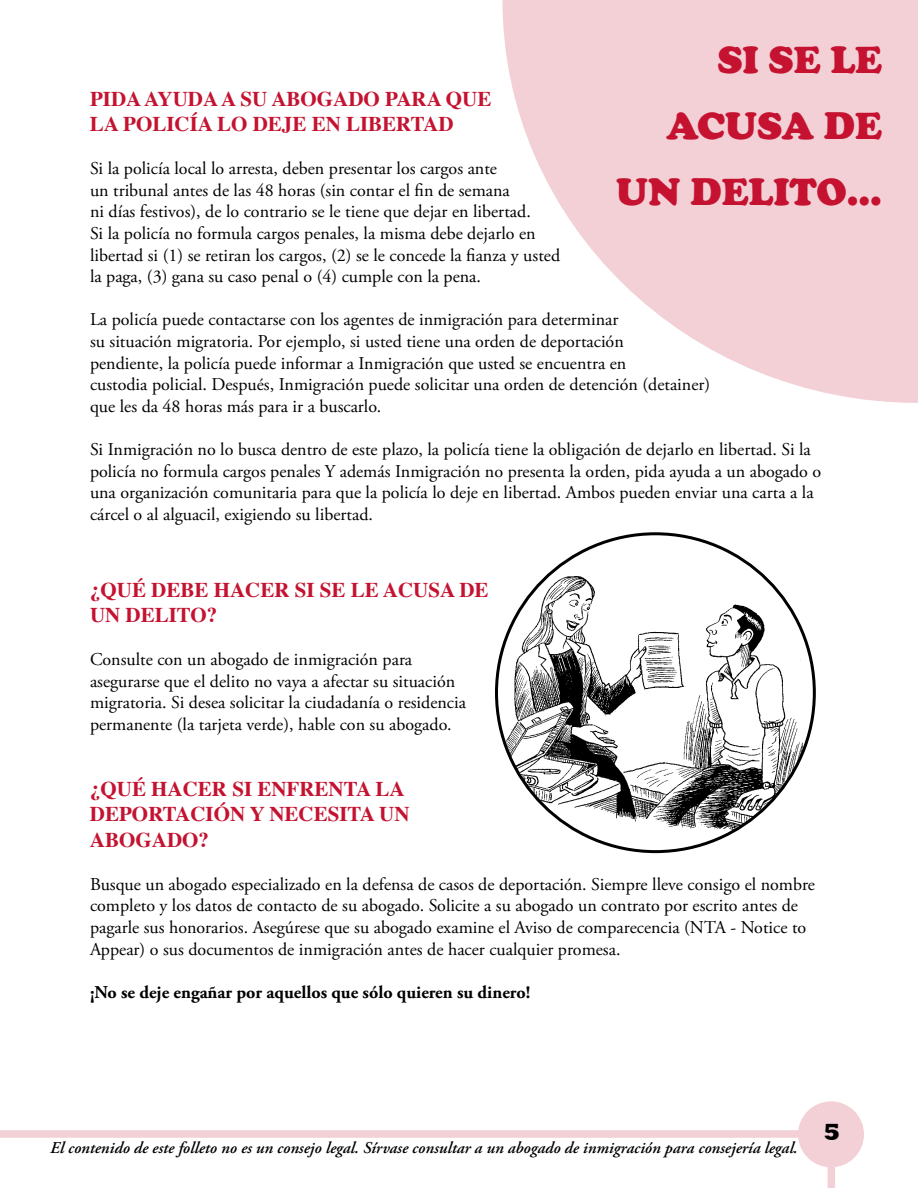
<style>
.page{position:relative;width:918px;height:1188px;background:#fff}
.page>*{position:absolute;margin:0;border:0;box-sizing:border-box;transform-origin:0 0}
.t1{font:900 39px/66px "Cooper";color:#c41230;text-align:right}
.t2{font:700 21px "Times";color:#c41230}
.t3{font:18px/21.6px "Adobe Garamond Pro";color:#000}
.t4{font:700 18px "Adobe Garamond Pro";color:#000}
.t5{font:italic 600 16.5px "Adobe Garamond Pro";color:#000}
</style>
<div class="page">
<div style="left:828px;top:1158px;width:7px;height:30px;background:#f3d0d6"></div>
<div style="left:0;top:1130px;width:800px;height:8px;background:#f3d0d6"></div>
<div style="left:798px;top:1101px;width:66px;height:66px;background:#f3d0d6;border-radius:50%"></div>
<svg style="left:502px;top:0;width:416px;height:403px;fill:#f3d0d6"></svg>
<img style="left:496px;top:558px;width:316px;height:277px">
<h1 class="t1" style="left:616px;top:27px;width:267px">SI SE LE<br>ACUSA DE<br>UN DELITO...</h1>
<p class="t2" style="left:90px;top:79px;width:27px">PIDA</p>
<p class="t2" style="left:144px;top:79px;width:45px">AYUDA</p>
<p class="t2" style="left:221px;top:79px;width:96px">ASU ABOGADO</p>
<p class="t2" style="left:385px;top:79px;width:15px">PARA</p>
<p class="t2" style="left:446px;top:79px;width:16px">QUE</p>
<p class="t2" style="left:90px;top:104px;width:48px">LA POLIC</p>
<p class="t2" style="left:190px;top:104px;width:208px">ÍALO DEJEEN LIBERTAD</p>
<p class="t3" style="left:90px;top:158px;width:472px">Si la policía local lo arresta, deben presentar los cargos ante<br>un tribunal antes de las 48 horas (sin contar el fin de semana<br>ni días festivos), de lo contrario se le tiene que dejar en libertad.<br>Si la policía no formula cargos penales, la misma debe dejarlo en libertad si (1) se retiran los cargos, (2) se le concede la fianza y usted la paga, (3) gana su caso penal o (4) cumple con la pena.</p>
<p class="t3" style="left:90px;top:309px;width:622px">La policía puede contactarse con los agentes de inmigración para determinar<br>su situación migratoria. Por ejemplo, si usted tiene una orden de deportación<br>pendiente, la policía puede informar a Inmigración que usted se encuentra en<br>custodia policial. Después, Inmigración puede solicitar una orden de detención (detainer) que les da 48 horas más para ir a buscarlo.</p>
<p class="t3" style="left:90px;top:439px;width:733px">Si Inmigración no lo busca dentro de este plazo, la policía tiene la obligación de dejarlo en libertad. Si la policía no formula cargos penales Y además Inmigración no presenta la orden, pida ayuda a un abogado o una organización comunitaria para que la policía lo deje en libertad. Ambos pueden enviar una carta a la cárcel o al alguacil, exigiendo su libertad.</p>
<p class="t2" style="left:90px;top:570px;width:140px">¿QUÉ DEBE HACER</p>
<p class="t2" style="left:295px;top:570px;width:104px">SISELEACUSA</p>
<p class="t2" style="left:459px;top:570px;width:16px">DE</p>
<p class="t2" style="left:90px;top:595px;width:50px">UN DELITO</p>
<p class="t2" style="left:207px;top:595px;width:12px">?</p>
<p class="t3" style="left:90px;top:649px;width:378px">Consulte con un abogado de inmigración para asegurarse que el delito no vaya a afectar su situación migratoria. Si desea solicitar la ciudadanía o residencia permanente (la tarjeta verde), hable con su abogado.</p>
<p class="t2" style="left:90px;top:769px;width:78px">¿QUÉ HACER</p>
<p class="t2" style="left:232px;top:769px;width:83px">SIENFRENTA</p>
<p class="t2" style="left:376px;top:769px;width:16px">LA</p>
<p class="t2" style="left:90px;top:794px;width:15px">DEPORTACI</p>
<p class="t2" style="left:214px;top:794px;width:70px">ÓN Y NECESITA</p>
<p class="t2" style="left:379px;top:794px;width:16px">UN</p>
<p class="t2" style="left:90px;top:819px;width:46px">ABOGADO</p>
<p class="t2" style="left:199px;top:819px;width:12px">?</p>
<p class="t3" style="left:90px;top:874px;width:727px">Busque un abogado especializado en la defensa de casos de deportación. Siempre lleve consigo el nombre completo y los datos de contacto de su abogado. Solicite a su abogado un contrato por escrito antes de pagarle sus honorarios. Asegúrese que su abogado examine el Aviso de comparecencia (NTA - Notice to Appear) o sus documentos de inmigración antes de hacer cualquier promesa.</p>
<p class="t4" style="left:90px;top:982px;width:442px">¡No se deje engañar por aquellos que sólo quieren su dinero!</p>
<p class="t5" style="left:50px;top:1138px;width:749px">El contenido de este folleto no es un consejo legal. Sírvase consultar a un abogado de inmigración para consejería legal.</p>
</div>
